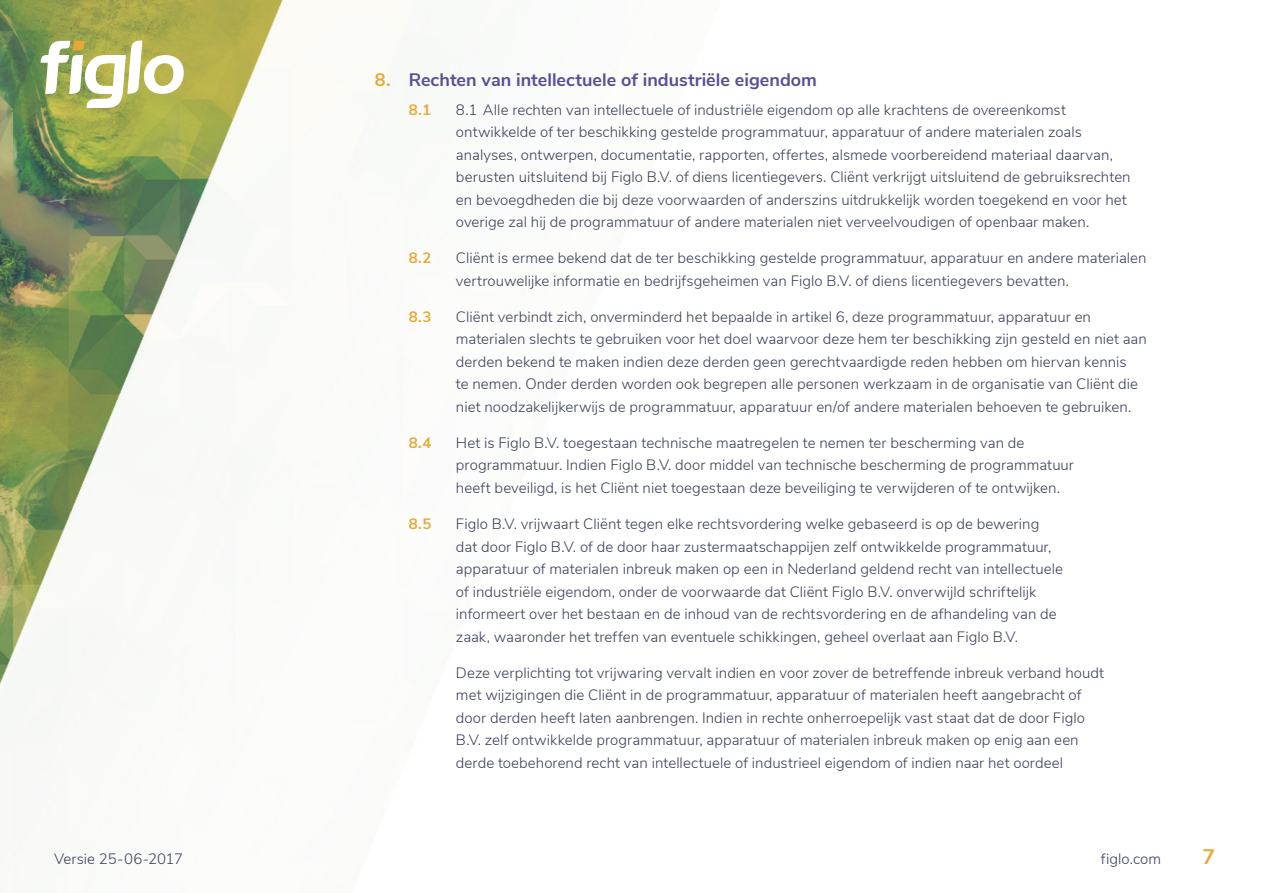
<style>
.page{position:relative;width:1263px;height:893px;background:#fff}
.page>*{position:absolute;margin:0;border:0;box-sizing:border-box;transform-origin:0 0}
.t1{font:700 21px "Nunito Sans";color:#e7aa37}
.t2{font:700 18px "Nunito Sans";color:#575096}
.Body_10{font:300 15px/22.5px "Nunito Sans";letter-spacing:.005em;color:#3a4059}
.t3{font:700 15px "Nunito Sans";color:#e7aa37}
.s1{color:#e7aa37}
</style>
<div class="page">
<img style="left:0;top:0;width:415px;height:749px">
<svg style="left:40px;top:39px;width:144px;height:69px"></svg>
<p class="t2" style="left:375px;top:66px;width:443px"><span class="s1">8.</span> Rechten van intellectuele of industriële eigendom</p>
<p class="t3" style="left:409px;top:99px;width:24px">8.1</p>
<p class="Body_10" style="left:456px;top:98px;width:676px">8.1 Alle rechten van intellectuele of industriële eigendom op alle krachtens de overeenkomst ontwikkelde of ter beschikking gestelde programmatuur, apparatuur of andere materialen zoals analyses, ontwerpen, documentatie, rapporten, offertes, alsmede voorbereidend materiaal daarvan, berusten uitsluitend bij Figlo B.V. of diens licentiegevers. Cliënt verkrijgt uitsluitend de gebruiksrechten en bevoegdheden die bij deze voorwaarden of anderszins uitdrukkelijk worden toegekend en voor het overige zal hij de programmatuur of andere materialen niet verveelvoudigen of openbaar maken.</p>
<p class="t3" style="left:409px;top:247px;width:24px">8.2</p>
<p class="Body_10" style="left:456px;top:246px;width:692px">Cliënt is ermee bekend dat de ter beschikking gestelde programmatuur, apparatuur en andere materialen vertrouwelijke informatie en bedrijfsgeheimen van Figlo B.V. of diens licentiegevers bevatten.</p>
<p class="t3" style="left:409px;top:306px;width:24px">8.3</p>
<p class="Body_10" style="left:456px;top:305px;width:692px">Cliënt verbindt zich, onverminderd het bepaalde in artikel 6, deze programmatuur, apparatuur en materialen slechts te gebruiken voor het doel waarvoor deze hem ter beschikking zijn gesteld en niet aan derden bekend te maken indien deze derden geen gerechtvaardigde reden hebben om hiervan kennis<br>te nemen. Onder derden worden ook begrepen alle personen werkzaam in de organisatie van Cliënt die niet noodzakelijkerwijs de programmatuur, apparatuur en/of andere materialen behoeven te gebruiken.</p>
<p class="t3" style="left:409px;top:432px;width:24px">8.4</p>
<p class="Body_10" style="left:456px;top:431px;width:619px">Het is Figlo B.V. toegestaan technische maatregelen te nemen ter bescherming van de programmatuur. Indien Figlo B.V. door middel van technische bescherming de programmatuur heeft beveiligd, is het Cliënt niet toegestaan deze beveiliging te verwijderen of te ontwijken.</p>
<p class="t3" style="left:409px;top:513px;width:24px">8.5</p>
<p class="Body_10" style="left:456px;top:512px;width:609px">Figlo B.V. vrijwaart Cliënt tegen elke rechtsvordering welke gebaseerd is op de bewering dat door Figlo B.V. of de door haar zustermaatschappijen zelf ontwikkelde programmatuur, apparatuur of materialen inbreuk maken op een in Nederland geldend recht van intellectuele of industriële eigendom, onder de voorwaarde dat Cliënt Figlo B.V. onverwijld schriftelijk informeert over het bestaan en de inhoud van de rechtsvordering en de afhandeling van de zaak, waaronder het treffen van eventuele schikkingen, geheel overlaat aan Figlo B.V.</p>
<p class="Body_10" style="left:456px;top:660px;width:650px">Deze verplichting tot vrijwaring vervalt indien en voor zover de betreffende inbreuk verband houdt met wijzigingen die Cliënt in de programmatuur, apparatuur of materialen heeft aangebracht of door derden heeft laten aanbrengen. Indien in rechte onherroepelijk vast staat dat de door Figlo B.V. zelf ontwikkelde programmatuur, apparatuur of materialen inbreuk maken op enig aan een derde toebehorend recht van intellectuele of industrieel eigendom of indien naar het oordeel</p>
<p class="Body_10" style="left:54px;top:847px;width:131px">Versie 25-06-2017</p>
<p class="Body_10" style="left:1101px;top:847px;width:62px">figlo.com</p>
<h1 class="t1" style="left:1202px;top:841px;width:14px">7</h1>
</div>
